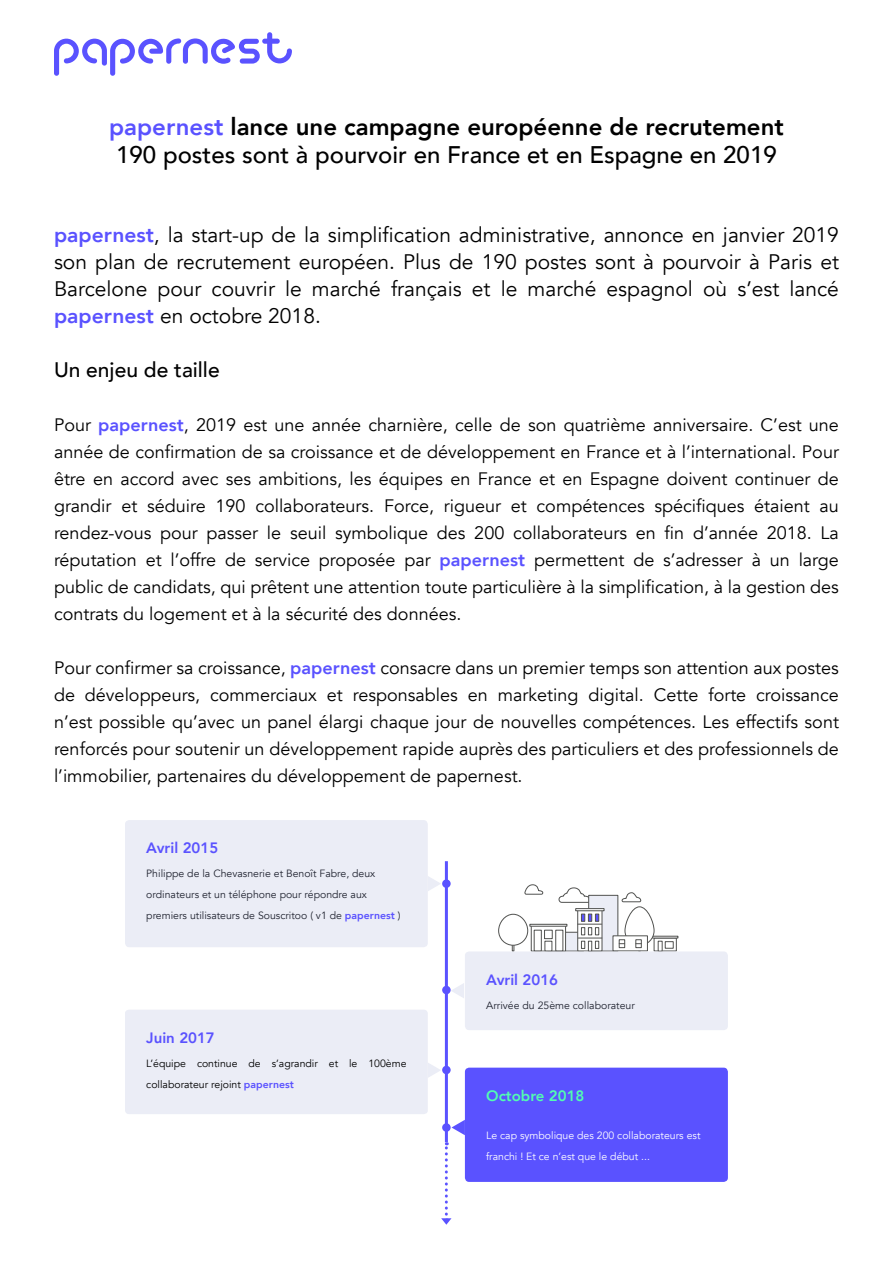
<style>
.page{position:relative;width:893px;height:1263px;background:#fff}
.page>*{position:absolute;margin:0;border:0;box-sizing:border-box;transform-origin:0 0}
.t1{font:500 24px/28.8px "Avenir";color:#000}
.t2{font:21px/27px "Avenir";color:#000;text-align:justify}
.t3{font:500 21px "Avenir";color:#000}
.t4{font:18px/27px "Avenir";color:#000;text-align:justify}
.t5{font:800 15px "Avenir";color:#5a52ff}
.t6{font:800 15px "Avenir";color:#52fdb1}
.t7{font:10.5px/21px "Avenir";color:#212431}
.t8{font:10.5px/21px "Avenir";color:#fff}
.t9{font:10.5px/21px "Avenir";color:#000}
.s1{font-weight:800;color:#5a52ff}
.s2{font-weight:800}
</style>
<div class="page">
<svg style="left:54px;top:32px;width:238px;height:44px"></svg>
<hr style="left:445px;top:861px;width:3px;height:281px;background:#5a52ff">
<div style="left:442px;top:879px;width:9px;height:9px;background:#5a52ff;border-radius:50%"></div>
<div style="left:442px;top:986px;width:9px;height:8px;background:#5a52ff;border-radius:50%"></div>
<div style="left:125px;top:820px;width:303px;height:127px;background:#ebedf6;border-radius:4px"></div>
<svg style="left:428px;top:876px;width:13px;height:15px"></svg>
<svg style="left:621px;top:892px;width:20px;height:10px"></svg>
<svg style="left:524px;top:884px;width:19px;height:11px"></svg>
<svg style="left:558px;top:887px;width:36px;height:16px"></svg>
<div style="left:588px;top:895px;width:30px;height:56px;background:#ebedf6;border:1px solid #515250"></div>
<div style="left:547px;top:932px;width:37px;height:19px;background:#ebedf6;border:1px solid #515250"></div>
<svg style="left:577px;top:911px;width:25px;height:40px"></svg>
<div style="left:575px;top:908px;width:29px;height:3px;background:#fff;border:1px solid #515250"></div>
<svg style="left:578px;top:914px;width:24px;height:35px"></svg>
<svg style="left:512px;top:945px;width:3px;height:6px"></svg>
<div style="left:498px;top:914px;width:30px;height:31px;border:1px solid #515250;border-radius:50%"></div>
<svg style="left:531px;top:926px;width:35px;height:25px"></svg>
<div style="left:529px;top:924px;width:38px;height:2px;background:#fff;border:1px solid #515250"></div>
<div style="left:545px;top:941px;width:7px;height:10px;background:#fff;border:1px solid #515250"></div>
<div style="left:544px;top:930px;width:9px;height:9px;background:#fff;border:1px solid #515250"></div>
<div style="left:555px;top:930px;width:8px;height:21px;background:#fff;border:1px solid #515250"></div>
<div style="left:534px;top:930px;width:8px;height:21px;background:#fff;border:1px solid #515250"></div>
<svg style="left:654px;top:938px;width:23px;height:13px"></svg>
<div style="left:652px;top:936px;width:26px;height:2px;background:#fff;border:1px solid #515250"></div>
<svg style="left:658px;top:941px;width:4px;height:10px"></svg>
<div style="left:665px;top:941px;width:9px;height:7px;background:#fff;border:1px solid #515250"></div>
<div style="left:625px;top:906px;width:29px;height:39px;border:1px solid #515250;border-radius:15px"></div>
<div style="left:613px;top:935px;width:35px;height:16px;background:#fff;border:1px solid #515250"></div>
<svg style="left:619px;top:939px;width:6px;height:9px"></svg>
<svg style="left:635px;top:939px;width:7px;height:9px"></svg>
<svg style="left:636px;top:935px;width:5px;height:16px"></svg>
<svg style="left:451px;top:983px;width:13px;height:15px"></svg>
<div style="left:465px;top:951px;width:263px;height:79px;background:#ebedf6;border-radius:4px"></div>
<div style="left:125px;top:1010px;width:303px;height:104px;background:#ebedf6;border-radius:4px"></div>
<svg style="left:428px;top:1063px;width:13px;height:15px"></svg>
<div style="left:442px;top:1066px;width:9px;height:8px;background:#5a52ff;border-radius:50%"></div>
<div style="left:465px;top:1068px;width:263px;height:114px;background:#5a52ff;border-radius:4px"></div>
<svg style="left:451px;top:1120px;width:14px;height:15px"></svg>
<div style="left:442px;top:1123px;width:9px;height:9px;background:#5a52ff;border-radius:50%"></div>
<svg style="left:441px;top:1142px;width:10px;height:83px"></svg>
<h1 class="t1" style="left:109px;top:111px;width:676px"><span class="s1">papernest</span> <span class="s2">lance une campagne européenne de recrutement<br></span>190 postes sont à pourvoir en France et en Espagne en 2019</h1>
<p class="t2" style="left:54px;top:221px;width:786px"><span class="s1">papernest</span>, la start-up de la simplification administrative, annonce en janvier 2019 son plan de recrutement européen. Plus de 190 postes sont à pourvoir à Paris et Barcelone pour couvrir le marché français et le marché espagnol où s’est lancé <span class="s1">papernest</span> en octobre 2018.</p>
<p class="t3" style="left:54px;top:351px;width:167px">Un enjeu de taille</p>
<p class="t4" style="left:54px;top:411px;width:786px">Pour <span class="s1">papernest</span>, 2019 est une année charnière, celle de son quatrième anniversaire. C’est une année de confirmation de sa croissance et de développement en France et à l’international. Pour être en accord avec ses ambitions, les équipes en France et en Espagne doivent continuer de grandir et séduire 190 collaborateurs. Force, rigueur et compétences spécifiques étaient au rendez-vous pour passer le seuil symbolique des 200 collaborateurs en fin d’année 2018. La réputation et l’offre de service proposée par <span class="s1">papernest</span> permettent de s’adresser à un large public de candidats, qui prêtent une attention toute particulière à la simplification, à la gestion des contrats du logement et à la sécurité des données.</p>
<p class="t4" style="left:54px;top:654px;width:786px">Pour confirmer sa croissance, <span class="s1">papernest</span> consacre dans un premier temps son attention aux postes de développeurs, commerciaux et responsables en marketing digital. Cette forte croissance n’est possible qu’avec un panel élargi chaque jour de nouvelles compétences. Les effectifs sont renforcés pour soutenir un développement rapide auprès des particuliers et des professionnels de l’immobilier, partenaires du développement de papernest.</p>
<p class="t5" style="left:146px;top:836px;width:73px">Avril 2015</p>
<p class="t7" style="left:146px;top:863px;width:256px">Philippe de la Chevasnerie et Benoît Fabre, deux ordinateurs et un téléphone pour répondre aux premiers utilisateurs de Souscritoo ( v1 de <span class="s1">papernest</span> )</p>
<p class="t5" style="left:146px;top:1026px;width:70px">Juin 2017</p>
<p class="t9" style="left:146px;top:1053px;width:262px">L’équipe continue de s’agrandir et le 100ème collaborateur rejoint <span class="s1">papernest</span></p>
<p class="t5" style="left:486px;top:968px;width:73px">Avril 2016</p>
<p class="t7" style="left:486px;top:995px;width:150px">Arrivée du 25ème collaborateur</p>
<p class="t6" style="left:486px;top:1084px;width:100px">Octobre 2018</p>
<p class="t8" style="left:486px;top:1125px;width:216px">Le cap symbolique des 200 collaborateurs est franchi ! Et ce n’est que le début ...</p>
</div>
